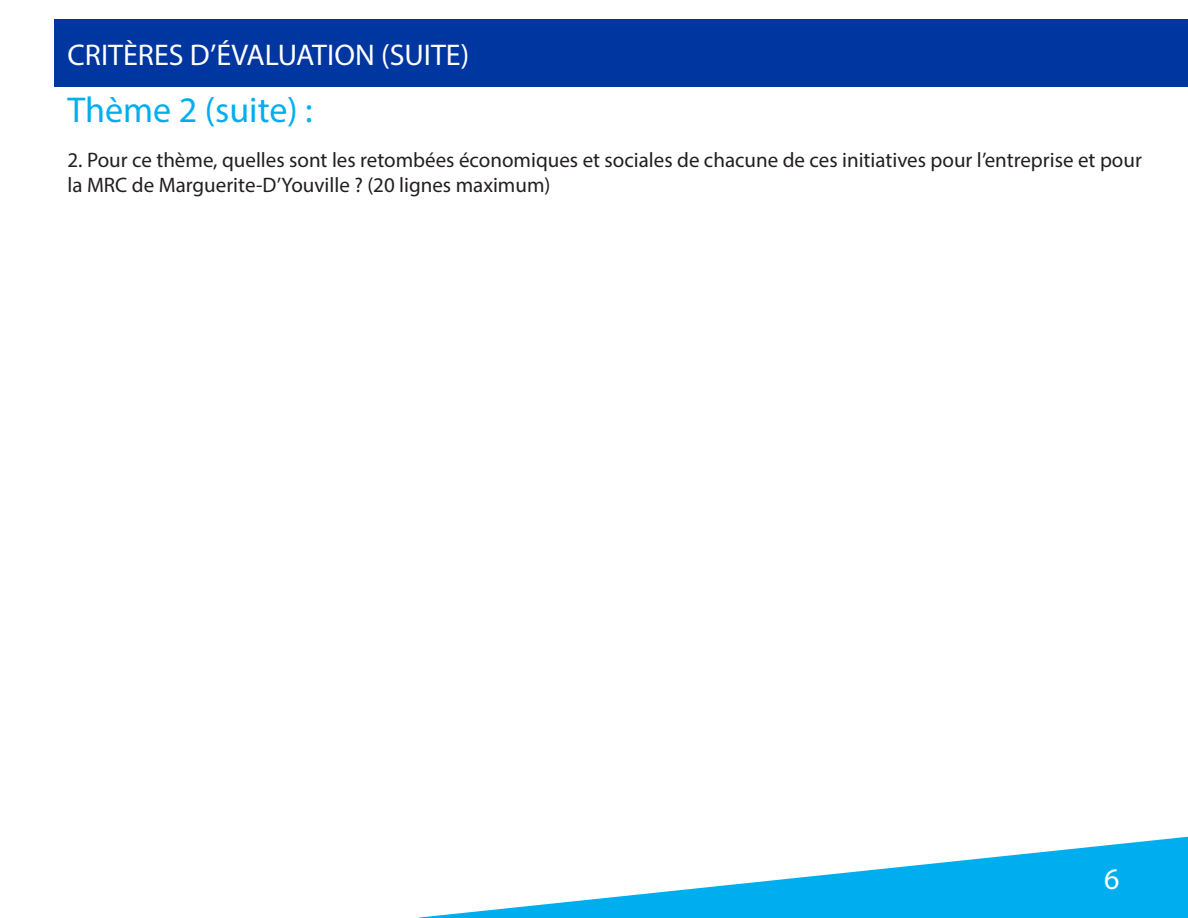
<style>
.page{position:relative;width:1188px;height:918px;background:#fff}
.page>*{position:absolute;margin:0;border:0;box-sizing:border-box;transform-origin:0 0}
.t1{font:36px "Myriad Pro";color:#00aeef}
.t2{font:30px "Myriad Pro";color:#fff}
.t3{font:21px/25.2px "Myriad Pro";color:#231f20}
</style>
<div class="page">
<svg style="left:418px;top:837px;width:770px;height:81px"></svg>
<div style="left:54px;top:20px;width:1134px;height:67px;background:#0036a0"></div>
<p class="t2" style="left:68px;top:36px;width:403px">CRITÈRES D’ÉVALUATION (SUITE)</p>
<p class="t1" style="left:68px;top:88px;width:247px">Thème 2 (suite) :</p>
<p class="t3" style="left:68px;top:147px;width:1076px">2. Pour ce thème, quelles sont les retombées économiques et sociales de chacune de ces initiatives pour l’entreprise et pour la MRC de Marguerite-D’Youville ? (20 lignes maximum)</p>
<h2 class="t2" style="left:1104px;top:861px;width:17px">6</h2>
</div>
